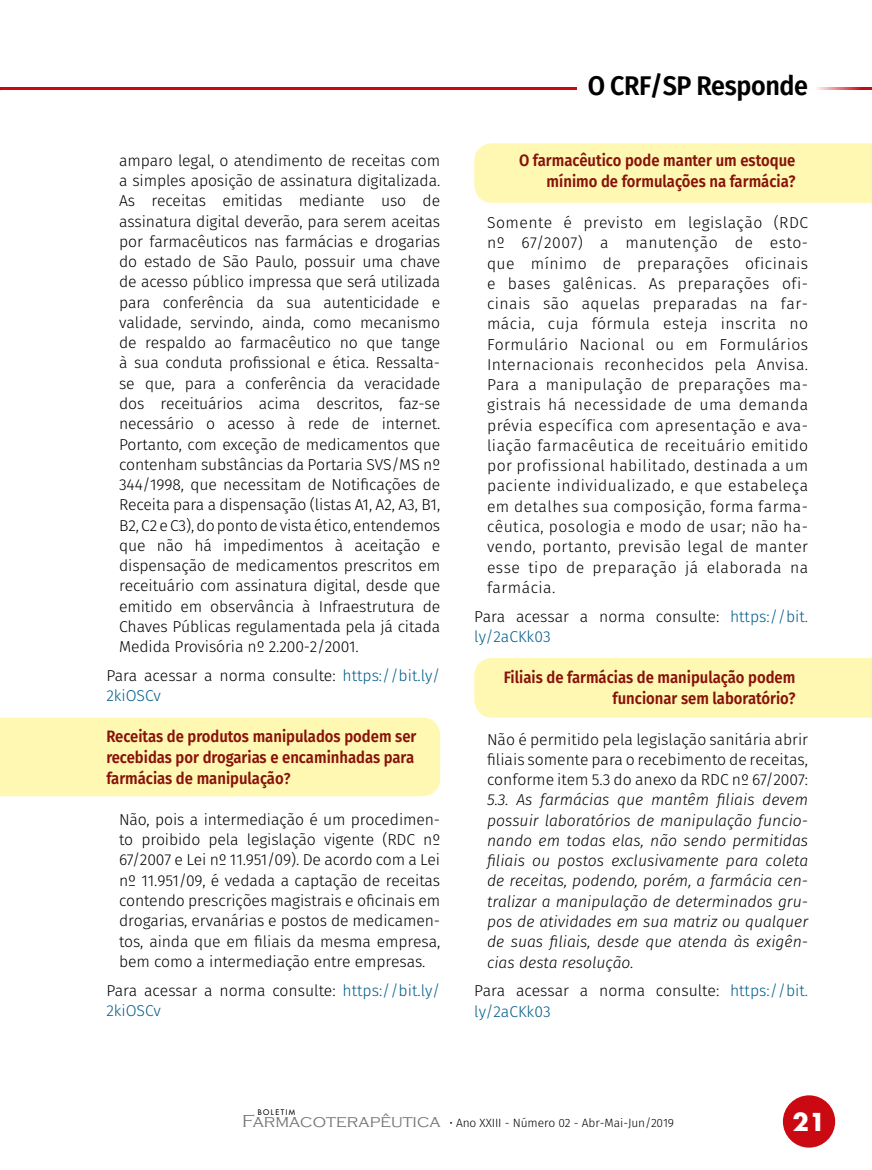
<style>
.page{position:relative;width:872px;height:1170px;background:#fff}
.page>*{position:absolute;margin:0;border:0;box-sizing:border-box;transform-origin:0 0}
.t1{font:600 27px "Fira Sans";letter-spacing:-.015em;color:#000;scale:.93 1}
.t2{font:700 24px "Futura";color:#fff}
.t3{font:300 17.85px "Copperplate Gothic";color:#737277}
.t4{font:600 16.5px/21px "Fira Sans";color:#87120b;text-align:right;scale:.9 1}
.t5{font:300 15.75px/20.2px "Fira Sans";color:#000;text-align:justify}
.t6{font:italic 300 15.75px/20.2px "Fira Sans";color:#000;text-align:justify}
.t7{font:300 12px "Fira Sans";letter-spacing:-.01em;color:#000}
.t8{font:7.5px "Futura";letter-spacing:.2em;color:#000}
.s1{color:#005c89}
.s2{font-size:15.75px}
</style>
<div class="page">
<div style="left:0;top:717px;width:440px;height:79px;background:#fff8b2"></div>
<div style="left:474px;top:143px;width:398px;height:60px;background:#fff8b2"></div>
<div style="left:474px;top:658px;width:398px;height:59px;background:#fff8b2"></div>
<hr style="left:0;top:87px;width:576px;height:3px;background:#cb0912">
<hr style="left:808px;top:87px;width:64px;height:3px;background:#cb0912">
<div style="left:783px;top:1095px;width:52px;height:52px;background:#cb0912;border-radius:50%"></div>
<p class="t5" style="left:119px;top:150px;width:323px">amparo legal, o atendimento de receitas com a simples aposição de assinatura digitalizada.<br>As receitas emitidas mediante uso de assinatura digital deverão, para serem aceitas por farmacêuticos nas farmácias e drogarias do estado de São Paulo, possuir uma chave de acesso público impressa que será utilizada para conferência da sua autenticidade e validade, servindo, ainda, como mecanismo de respaldo ao farmacêutico no que tange à sua conduta profissional e ética. Ressalta&shy;se que, para a conferência da veracidade dos receituários acima descritos, faz-se necessário o acesso à rede de internet.<br>Portanto, com exceção de medicamentos que contenham substâncias da Portaria SVS/MS nº 344/1998, que necessitam de Notificações de Receita para a dispensação (listas A1, A2, A3, B1, B2, C2 e C3), do ponto de vista ético, entendemos que não há impedimentos à aceitação e dispensação de medicamentos prescritos em receituário com assinatura digital, desde que emitido em observância à Infraestrutura de Chaves Públicas regulamentada pela já citada Medida Provisória nº 2.200-2/2001.</p>
<p class="t5" style="left:106px;top:665px;width:335px">Para acessar a norma consulte: <span class="s1">https://bit.ly/<br>2kiOSCv</span></p>
<p class="t4" style="left:106px;top:725px;width:346px;text-align:left">Receitas de produtos manipulados podem ser recebidas por drogarias e encaminhadas para farmácias de manipulação<span class="s2">?</span></p>
<p class="t5" style="left:119px;top:809px;width:323px">Não, pois a intermediação é um procedimen&shy;to proibido pela legislação vigente (RDC nº 67/2007 e Lei nº 11.951/09). De acordo com a Lei nº 11.951/09, é vedada a captação de receitas contendo prescrições magistrais e oficinais em drogarias, ervanárias e postos de medicamen&shy;tos, ainda que em filiais da mesma empresa, bem como a intermediação entre empresas.</p>
<p class="t5" style="left:106px;top:979px;width:335px">Para acessar a norma consulte: <span class="s1">https://bit.ly/<br>2kiOSCv</span></p>
<h1 class="t1" style="left:588px;top:64px;width:238px">O CRF/SP Responde</h1>
<p class="t4" style="left:519px;top:149px;width:308px">O farmacêutico pode manter um estoque mínimo de formulações na farmácia?</p>
<p class="t5" style="left:487px;top:212px;width:323px">Somente é previsto em legislação (RDC nº 67/2007) a manutenção de esto&shy;que mínimo de preparações oficinais e bases galênicas. As preparações ofi&shy;cinais são aquelas preparadas na far&shy;mácia, cuja fórmula esteja inscrita no Formulário Nacional ou em Formulários Internacionais reconhecidos pela Anvisa.<br>Para a manipulação de preparações ma&shy;gistrais há necessidade de uma demanda prévia específica com apresentação e ava&shy;liação farmacêutica de receituário emitido por profissional habilitado, destinada a um paciente individualizado, e que estabeleça em detalhes sua composição, forma farma&shy;cêutica, posologia e modo de usar; não ha&shy;vendo, portanto, previsão legal de manter esse tipo de preparação já elaborada na farmácia.</p>
<p class="t5" style="left:474px;top:606px;width:335px">Para acessar a norma consulte: <span class="s1">https://bit. ly/2aCKk03</span></p>
<p class="t4" style="left:504px;top:665px;width:325px">Filiais de farmácias de manipulação podem funcionar sem laboratório?</p>
<p class="t5" style="left:487px;top:728px;width:323px">Não é permitido pela legislação sanitária abrir filiais somente para o recebimento de receitas, conforme item 5.3 do anexo da RDC nº 67/2007:</p>
<p class="t6" style="left:487px;top:789px;width:323px">5.3. As farmácias que mantêm filiais devem possuir laboratórios de manipulação funcio&shy;nando em todas elas, não sendo permitidas filiais ou postos exclusivamente para coleta de receitas, podendo, porém, a farmácia cen&shy;tralizar a manipulação de determinados gru&shy;pos de atividades em sua matriz ou qualquer de suas filiais, desde que atenda às exigên&shy;cias desta resolução.</p>
<p class="t5" style="left:474px;top:980px;width:335px">Para acessar a norma consulte: <span class="s1">https://bit. ly/2aCKk03</span></p>
<p class="t8" style="left:258px;top:1107px;width:39px">BOLETIM</p>
<p class="t3" style="left:242px;top:1111px;width:200px">Farmacoterapêutica</p>
<h2 class="t2" style="left:792px;top:1105px;width:34px">21</h2>
<p class="t7" style="left:449px;top:1114px;width:226px">• Ano XXIII ‑ Número 02 ‑ Abr‑Mai‑Jun/2019</p>
</div>
